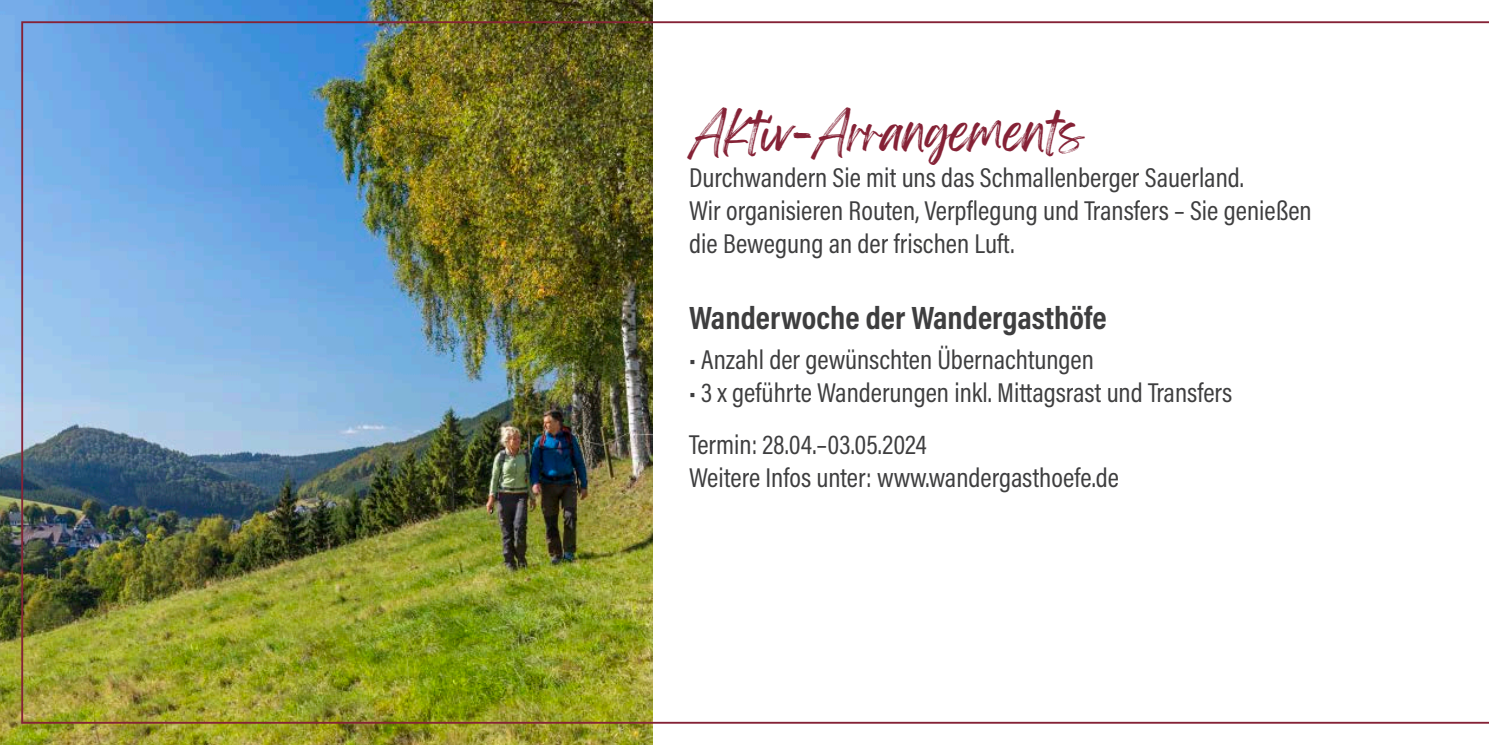
<style>
.page{position:relative;width:1489px;height:745px;background:#fff}
.page>*{position:absolute;margin:0;border:0;box-sizing:border-box;transform-origin:0 0}
.t1{font:45px "Feeling Passionate";color:#852236}
.t2{font:700 32.5px "Acumin Pro Cond";color:#3e3e3f}
.t3{font:27.5px/33px "Acumin Pro Cond";color:#3e3e3f}
</style>
<div class="page">
<img style="left:0;top:0;width:652px;height:744px">
<img style="left:21px;top:21px;width:1467px;height:702px">
<h1 class="t1" style="left:689px;top:96px;width:396px">Aktiv-Arrangements</h1>
<p class="t3" style="left:689px;top:160px;width:624px">Durchwandern Sie mit uns das Schmallenberger Sauerland.<br>Wir organisieren Routen, Verpflegung und Transfers – Sie genießen die Bewegung an der frischen Luft.</p>
<p class="t2" style="left:689px;top:296px;width:419px">Wanderwoche der Wandergasthöfe</p>
<p class="t3" style="left:689px;top:342px;width:406px">• Anzahl der gewünschten Übernachtungen</p>
<p class="t3" style="left:689px;top:366px;width:544px;line-height:51.8px">• 3 x geführte Wanderungen inkl. Mittagsrast und Transfers<br>Termin: 28.04.–03.05.2024</p>
<p class="t3" style="left:689px;top:460px;width:431px">Weitere Infos unter: www.wandergasthoefe.de</p>
</div>
